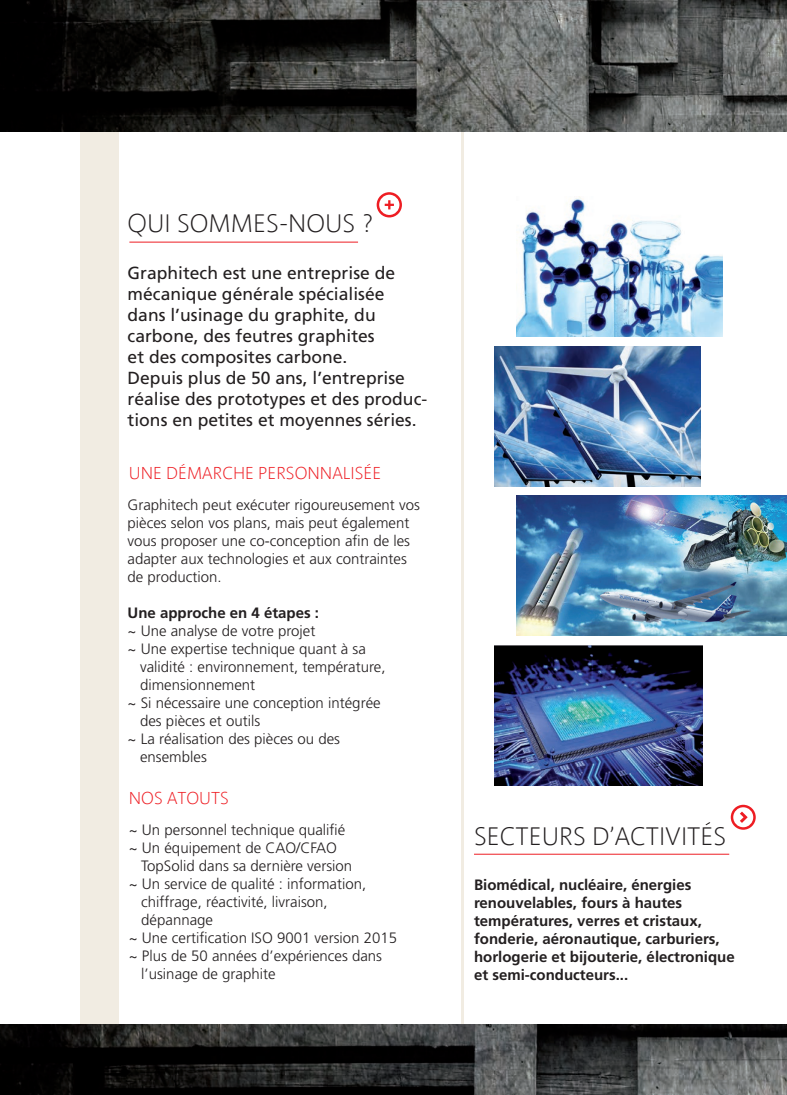
<style>
.page{position:relative;width:787px;height:1095px;background:#fff}
.page>*{position:absolute;margin:0;border:0;box-sizing:border-box;transform-origin:0 0}
.t1{font:300 25.62px "Segan";color:#231f20}
.t2{font:17.5px/21px "Frutiger";color:#231f20}
.t3{font:300 17.5px "Segan";color:#ee1d23}
.t4{font:300 15px/18px "Frutiger";color:#231f20}
.t5{font:700 15px/18px "Frutiger";color:#231f20}
</style>
<div class="page">
<div style="left:80px;top:113px;width:39px;height:921px;background:#f1ece2"></div>
<hr style="left:461px;top:113px;width:2px;height:921px;background:#f1ece2">
<img style="left:517px;top:197px;width:205px;height:140px">
<img style="left:494px;top:646px;width:208px;height:139px">
<img style="left:494px;top:346px;width:206px;height:140px">
<img style="left:517px;top:496px;width:270px;height:140px">
<img style="left:0;top:0;width:787px;height:131px">
<img style="left:0;top:1024px;width:787px;height:71px">
<hr style="left:129px;top:242px;width:229px;height:1px;background:#ee1d23">
<hr style="left:474px;top:854px;width:255px;height:1px;background:#ee1d23">
<svg style="left:376px;top:192px;width:26px;height:25px"></svg>
<svg style="left:730px;top:805px;width:25px;height:25px"></svg>
<p class="t1" style="left:128px;top:212px;width:247px">QUI SOMMES-NOUS ?</p>
<p class="t2" style="left:128px;top:262px;width:269px">Graphitech est une entreprise de</p>
<p class="t2" style="left:128px;top:283px;width:258px">mécanique générale spécialisée</p>
<p class="t2" style="left:128px;top:304px;width:249px">dans l’usinage du graphite, du</p>
<p class="t2" style="left:128px;top:325px;width:249px">carbone, des feutres graphites</p>
<p class="t2" style="left:128px;top:346px;width:221px">et des composites carbone.</p>
<p class="t2" style="left:128px;top:367px;width:279px">Depuis plus de 50 ans, l’entreprise</p>
<p class="t2" style="left:128px;top:388px;width:301px">réalise des prototypes et des produc&shy;tions en petites et moyennes séries.</p>
<p class="t3" style="left:129px;top:465px;width:254px">UNE DEMARCHE PERSONNALISEE</p>
<p class="t4" style="left:128px;top:496px;width:294px">Graphitech peut exécuter rigoureusement vos pièces selon vos plans, mais peut également vous proposer une co-conception afin de les adapter aux technologies et aux contraintes de production.</p>
<p class="t5" style="left:128px;top:604px;width:193px">Une approche en 4 étapes :</p>
<p class="t4" style="left:128px;top:622px;width:189px">~ Une analyse de votre projet</p>
<p class="t4" style="left:128px;top:640px;width:240px">~ Une expertise technique quant à sa</p>
<p class="t4" style="left:140px;top:658px;width:247px">validité : environnement, température,</p>
<p class="t4" style="left:140px;top:676px;width:117px">dimensionnement</p>
<p class="t4" style="left:128px;top:694px;width:254px">~ Si nécessaire une conception intégrée</p>
<p class="t4" style="left:140px;top:712px;width:122px">des pièces et outils</p>
<p class="t4" style="left:128px;top:730px;width:214px">~ La réalisation des pièces ou des</p>
<p class="t4" style="left:140px;top:748px;width:68px">ensembles</p>
<p class="t3" style="left:129px;top:790px;width:102px">NOS ATOUTS</p>
<p class="t4" style="left:129px;top:821px;width:218px">~ Un personnel technique qualifié</p>
<p class="t4" style="left:129px;top:839px;width:210px">~ Un équipement de CAO/CFAO</p>
<p class="t4" style="left:141px;top:857px;width:212px">TopSolid dans sa dernière version</p>
<p class="t4" style="left:129px;top:875px;width:239px">~ Un service de qualité : information,</p>
<p class="t4" style="left:141px;top:893px;width:188px">chiffrage, réactivité, livraison,</p>
<p class="t4" style="left:141px;top:911px;width:73px">dépannage</p>
<p class="t4" style="left:129px;top:929px;width:270px">~ Une certification ISO 9001 version 2015</p>
<p class="t4" style="left:129px;top:947px;width:255px">~ Plus de 50 années d’expériences dans</p>
<p class="t4" style="left:141px;top:965px;width:136px">l’usinage de graphite</p>
<p class="t1" style="left:474px;top:824px;width:254px">SECTEURS D’ACTIVITES</p>
<p class="t5" style="left:474px;top:875px;width:219px">Biomédical, nucléaire, énergies</p>
<p class="t5" style="left:474px;top:893px;width:262px">renouvelables, fours à hautes températures, verres et cristaux, fonderie, aéronautique, carburiers, horlogerie et bijouterie, électronique et semi-conducteurs...</p>
</div>
